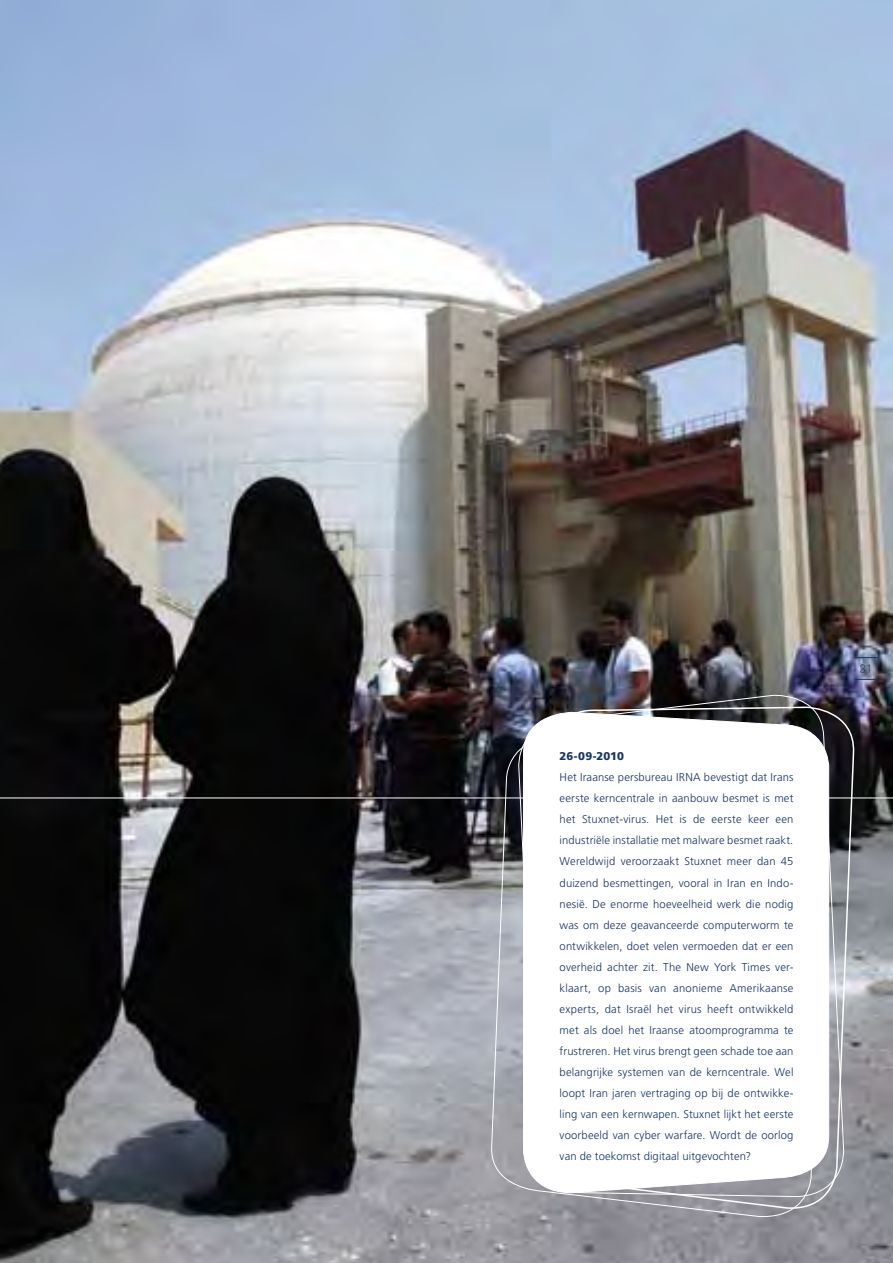
<style>
.page{position:relative;width:893px;height:1263px;background:#fff}
.page>*{position:absolute;margin:0;border:0;box-sizing:border-box;transform-origin:0 0}
.t1{font:300 12px "DIN Pro";color:#183467}
.t2{font:300 11.25px/21px "Frutiger LT Std";letter-spacing:.01em;color:#183467;text-align:justify}
.t3{font:900 11.25px "Frutiger LT Std";color:#183467}
</style>
<div class="page">
<img style="left:0;top:803px;width:893px;height:460px">
<img style="left:0;top:0;width:893px;height:803px">
<svg style="left:854px;top:657px;width:24px;height:1px"></svg>
<svg style="left:854px;top:679px;width:24px;height:1px"></svg>
<svg style="left:531px;top:706px;width:324px;height:536px;background:#89898f"></svg>
<svg style="left:490px;top:735px;width:339px;height:482px;background:#8d8e94"></svg>
<svg style="left:517px;top:694px;width:328px;height:503px"></svg>
<p class="t3" style="left:560px;top:750px;width:66px">26-09-2010</p>
<p class="t2" style="left:560px;top:767px;width:235px">Het Iraanse persbureau IRNA bevestigt dat Irans eerste kerncentrale in aanbouw besmet is met het Stuxnet-virus. Het is de eerste keer een industriële installatie met malware besmet raakt.<br>Wereldwijd veroorzaakt Stuxnet meer dan 45 duizend besmettingen, vooral in Iran en Indo&shy;nesië. De enorme hoeveelheid werk die nodig was om deze geavanceerde computerworm te ontwikkelen, doet velen vermoeden dat er een overheid achter zit. The New York Times ver&shy;klaart, op basis van anonieme Amerikaanse experts, dat Israël het virus heeft ontwikkeld met als doel het Iraanse atoomprogramma te frustreren. Het virus brengt geen schade toe aan belangrijke systemen van de kerncentrale. Wel loopt Iran jaren vertraging op bij de ontwikke&shy;ling van een kernwapen. Stuxnet lijkt het eerste voorbeeld van cyber warfare. Wordt de oorlog van de toekomst digitaal uitgevochten?</p>
<p class="t1" style="left:860px;top:660px;width:14px">31</p>
</div>
